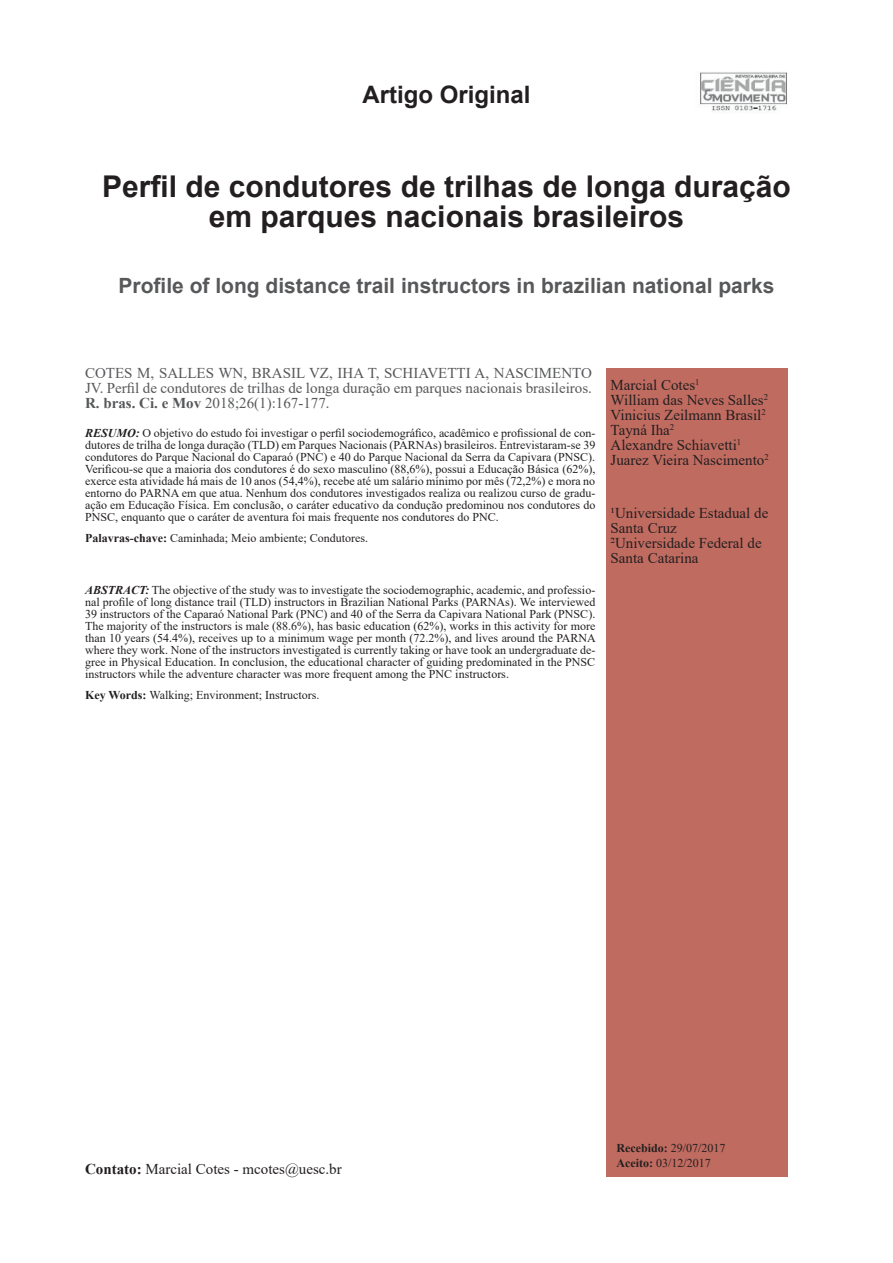
<style>
.page{position:relative;width:893px;height:1263px;background:#fff}
.page>*{position:absolute;margin:0;border:0;box-sizing:border-box;transform-origin:0 0}
.t1{font:700 30px/30px "Arial";color:#231f20;text-align:center}
.t2{font:700 24px "Arial";color:#231f20}
.t3{font:700 21px "Arial";color:#57585a}
.t4{font:15px/15px "Times New Roman";color:#231f20}
.t5{font:15px/15px "Times New Roman";color:#57585a;text-align:justify}
.t6{font:12px/12px "Times New Roman";color:#231f20;text-align:justify}
.s1{font-weight:700}
.s2{font-weight:700;font-style:italic}
</style>
<div class="page">
<div style="left:606px;top:368px;width:181px;height:809px;background:#c06b60"></div>
<img style="left:700px;top:72px;width:87px;height:39px">
<h2 class="t2" style="left:362px;top:77px;width:170px">Artigo Original</h2>
<h1 class="t1" style="left:102px;top:172px;width:690px">Perfil de condutores de trilhas de longa duração em parques nacionais brasileiros</h1>
<h3 class="t3" style="left:119px;top:271px;width:657px">Profile of long distance trail instructors in brazilian national parks</h3>
<p class="t5" style="left:85px;top:365px;width:508px">COTES M, SALLES WN, BRASIL VZ, IHA T, SCHIAVETTI A, NASCIMENTO JV. Perfil de condutores de trilhas de longa duração em parques nacionais brasileiros.<br><span class="s1">R. bras. Ci. e Mov</span> 2018;26(1):167-177.</p>
<p class="t6" style="left:85px;top:426px;width:512px"><span class="s2">RESUMO:</span> O objetivo do estudo foi investigar o perfil sociodemográfico, acadêmico e profissional de con&shy;dutores de trilha de longa duração (TLD) em Parques Nacionais (PARNAs) brasileiros. Entrevistaram-se 39 condutores do Parque Nacional do Caparaó (PNC) e 40 do Parque Nacional da Serra da Capivara (PNSC).<br>Verificou-se que a maioria dos condutores é do sexo masculino (88,6%), possui a Educação Básica (62%), exerce esta atividade há mais de 10 anos (54,4%), recebe até um salário mínimo por mês (72,2%) e mora no entorno do PARNA em que atua. Nenhum dos condutores investigados realiza ou realizou curso de gradu&shy;ação em Educação Física. Em conclusão, o caráter educativo da condução predominou nos condutores do PNSC, enquanto que o caráter de aventura foi mais frequente nos condutores do PNC.</p>
<p class="t6" style="left:85px;top:531px;width:284px"><span class="s1">Palavras-chave:</span> Caminhada; Meio ambiente; Condutores.</p>
<p class="t6" style="left:85px;top:583px;width:512px"><span class="s2">ABSTRACT:</span> The objective of the study was to investigate the sociodemographic, academic, and professio&shy;nal profile of long distance trail (TLD) instructors in Brazilian National Parks (PARNAs). We interviewed 39 instructors of the Caparaó National Park (PNC) and 40 of the Serra da Capivara National Park (PNSC).<br>The majority of the instructors is male (88.6%), has basic education (62%), works in this activity for more than 10 years (54.4%), receives up to a minimum wage per month (72.2%), and lives around the PARNA where they work. None of the instructors investigated is currently taking or have took an undergraduate de&shy;gree in Physical Education. In conclusion, the educational character of guiding predominated in the PNSC instructors while the adventure character was more frequent among the PNC instructors.</p>
<p class="t6" style="left:85px;top:688px;width:236px"><span class="s1">Key Words:</span> Walking; Environment; Instructors.</p>
<p class="t4" style="left:611px;top:377px;width:160px">Marcial Cotes<sup>1<br></sup>William das Neves Salles<sup>2<br></sup>Vinicius Zeilmann Brasil<sup>2<br></sup>Tayná Iha<sup>2<br></sup>Alexandre Schiavetti<sup>1<br></sup>Juarez Vieira Nascimento<sup>2</sup></p>
<p class="t4" style="left:611px;top:505px;width:159px">1Universidade Estadual de<br>Santa Cruz<br>2Universidade Federal de<br>Santa Catarina</p>
<p class="t4" style="left:85px;top:1161px;width:258px"><span class="s1">Contato:</span> Marcial Cotes - mcotes@uesc.br</p>
<p class="t6" style="left:617px;top:1140px;width:110px;line-height:15px"><span class="s1">Recebido:</span> 29/07/2017<br><span class="s1">Aceito:</span> 03/12/2017</p>
</div>
